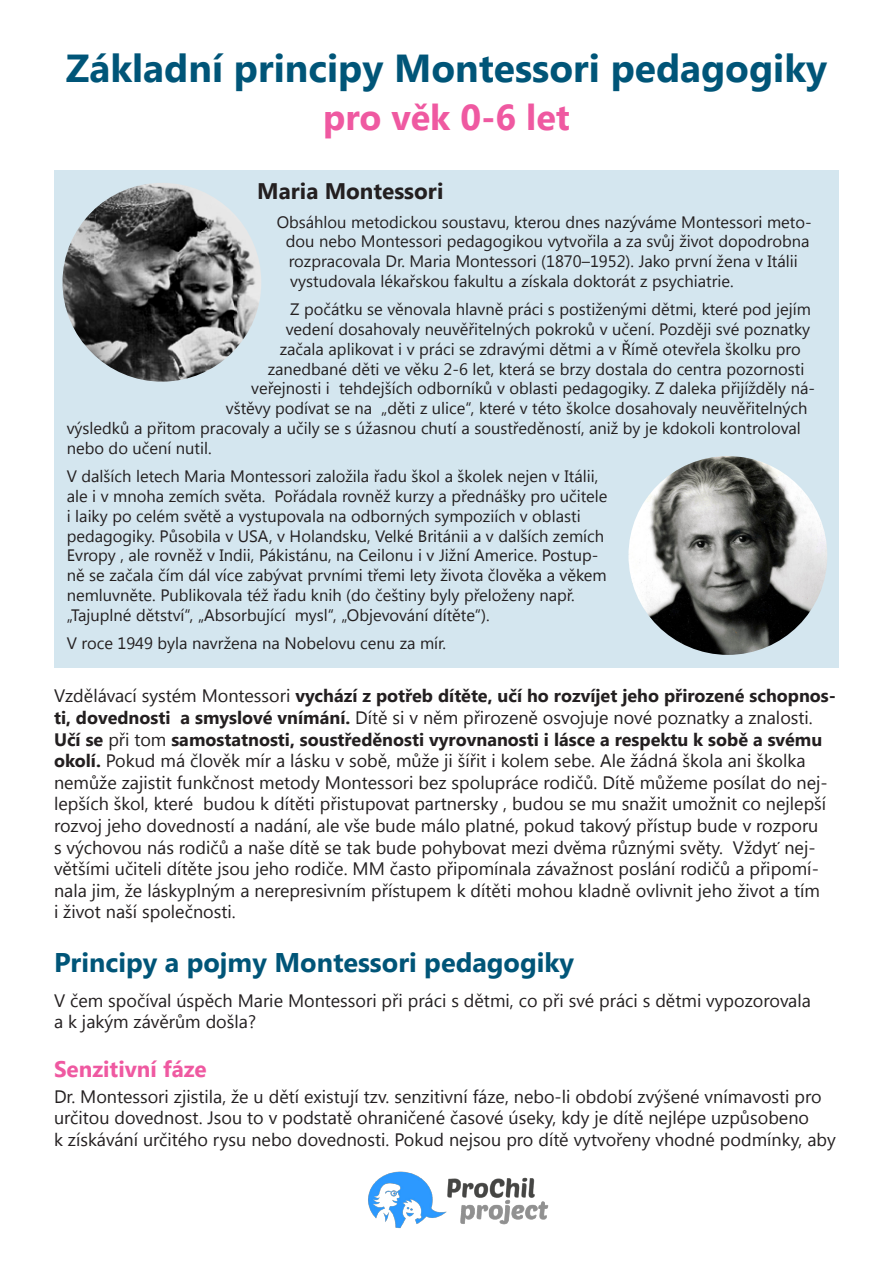
<style>
.page{position:relative;width:893px;height:1263px;background:#fff}
.page>*{position:absolute;margin:0;border:0;box-sizing:border-box;transform-origin:0 0}
.t1{font:700 39px "Segoe UI";color:#005578}
.t2{font:700 36px "Segoe UI";color:#ef59a1}
.t3{font:700 27px "Segoe UI";color:#005578}
.t4{font:700 22.5px "Segoe UI";color:#231f20}
.t5{font:700 22.5px "Segoe UI";color:#ef59a1}
.t6{font:18px/21.6px "Segoe UI";color:#231f20}
.t7{font:16.5px/19.8px "Segoe UI";color:#231f20}
.s1{font-weight:700}
</style>
<div class="page">
<img style="left:368px;top:1171px;width:181px;height:58px">
<div style="left:54px;top:170px;width:785px;height:498px;background:#d4e6ef"></div>
<img style="left:63px;top:183px;width:198px;height:199px;border-radius:99px">
<img style="left:628px;top:456px;width:199px;height:199px;border-radius:99px">
<p class="t1" style="left:66px;top:41px;width:763px">Základní principy Montessori pedagogiky</p>
<p class="t2" style="left:323px;top:91px;width:248px">pro věk 0-6 let</p>
<p class="t4" style="left:257px;top:175px;width:188px">Maria Montessori</p>
<p class="t7" style="left:286px;top:211px;width:527px;text-indent:-9px">Obsáhlou metodickou soustavu, kterou dnes nazýváme Montessori meto&shy;dou nebo Montessori pedagogikou vytvořila a za svůj život dopodrobna rozpracovala Dr. Maria Montessori (1870–1952). Jako první žena v Itálii vystudovala lékařskou fakultu a získala doktorát z psychiatrie.</p>
<p class="t7" style="left:290px;top:299px;width:522px">Z počátku se věnovala hlavně práci s postiženými dětmi, které pod jejím</p>
<p class="t7" style="left:286px;top:319px;width:526px">vedení dosahovaly neuvěřitelných pokroků v učení. Později své poznatky</p>
<p class="t7" style="left:280px;top:338px;width:522px">začala aplikovat i v práci se zdravými dětmi a v Římě otevřela školku pro</p>
<p class="t7" style="left:268px;top:358px;width:538px">zanedbané děti ve věku 2-6 let, která se brzy dostala do centra pozornosti</p>
<p class="t7" style="left:251px;top:378px;width:565px">veřejnosti i tehdejších odborníků v oblasti pedagogiky. Z daleka přijížděly ná-</p>
<p class="t7" style="left:226px;top:398px;width:583px">vštěvy podívat se na „děti z ulice“, které v této školce dosahovaly neuvěřitelných</p>
<p class="t7" style="left:67px;top:418px;width:736px">výsledků a přitom pracovaly a učily se s úžasnou chutí a soustředěností, aniž by je kdokoli kontroloval</p>
<p class="t7" style="left:67px;top:437px;width:147px">nebo do učení nutil.</p>
<p class="t7" style="left:67px;top:466px;width:542px">V dalších letech Maria Montessori založila řadu škol a školek nejen v Itálii, ale i v mnoha zemích světa. Pořádala rovněž kurzy a přednášky pro učitele i laiky po celém světě a vystupovala na odborných sympoziích v oblasti pedagogiky. Působila v USA, v Holandsku, Velké Británii a v dalších zemích Evropy , ale rovněž v Indii, Pákistánu, na Ceilonu i v Jižní Americe. Postup&shy;ně se začala čím dál více zabývat prvními třemi lety života člověka a věkem nemluvněte. Publikovala též řadu knih (do češtiny byly přeloženy např. „Tajuplné dětství“, „Absorbující mysl“, „Objevování dítěte“).</p>
<p class="t7" style="left:67px;top:633px;width:381px">V roce 1949 byla navržena na Nobelovu cenu za mír.</p>
<p class="t6" style="left:54px;top:684px;width:784px">Vzdělávací systém Montessori <span class="s1">vychází z potřeb dítěte, učí ho rozvíjet jeho přirozené schopnos&shy;ti, dovednosti a smyslové vnímání.</span> Dítě si v něm přirozeně osvojuje nové poznatky a znalosti.<br><span class="s1">Učí se</span> při tom <span class="s1">samostatnosti, soustředěnosti vyrovnanosti i lásce a respektu k sobě a svému okolí.</span> Pokud má člověk mír a lásku v sobě, může ji šířit i kolem sebe. Ale žádná škola ani školka nemůže zajistit funkčnost metody Montessori bez spolupráce rodičů. Dítě můžeme posílat do nej&shy;lepších škol, které budou k dítěti přistupovat partnersky , budou se mu snažit umožnit co nejlepší rozvoj jeho dovedností a nadání, ale vše bude málo platné, pokud takový přístup bude v rozporu<br>s výchovou nás rodičů a naše dítě se tak bude pohybovat mezi dvěma různými světy. Vždyť nej&shy;většími učiteli dítěte jsou jeho rodiče. MM často připomínala závažnost poslání rodičů a připomí&shy;nala jim, že láskyplným a nerepresivním přístupem k dítěti mohou kladně ovlivnit jeho život a tím<br>i život naší společnosti.</p>
<p class="t3" style="left:54px;top:943px;width:522px">Principy a pojmy Montessori pedagogiky</p>
<p class="t6" style="left:54px;top:989px;width:758px">V čem spočíval úspěch Marie Montessori při práci s dětmi, co při své práci s dětmi vypozorovala a k jakým závěrům došla?</p>
<p class="t5" style="left:54px;top:1053px;width:154px">Senzitivní fáze</p>
<p class="t6" style="left:54px;top:1085px;width:783px">Dr. Montessori zjistila, že u dětí existují tzv. senzitivní fáze, nebo-li období zvýšené vnímavosti pro určitou dovednost. Jsou to v podstatě ohraničené časové úseky, kdy je dítě nejlépe uzpůsobeno<br>k získávání určitého rysu nebo dovednosti. Pokud nejsou pro dítě vytvořeny vhodné podmínky, aby</p>
</div>
